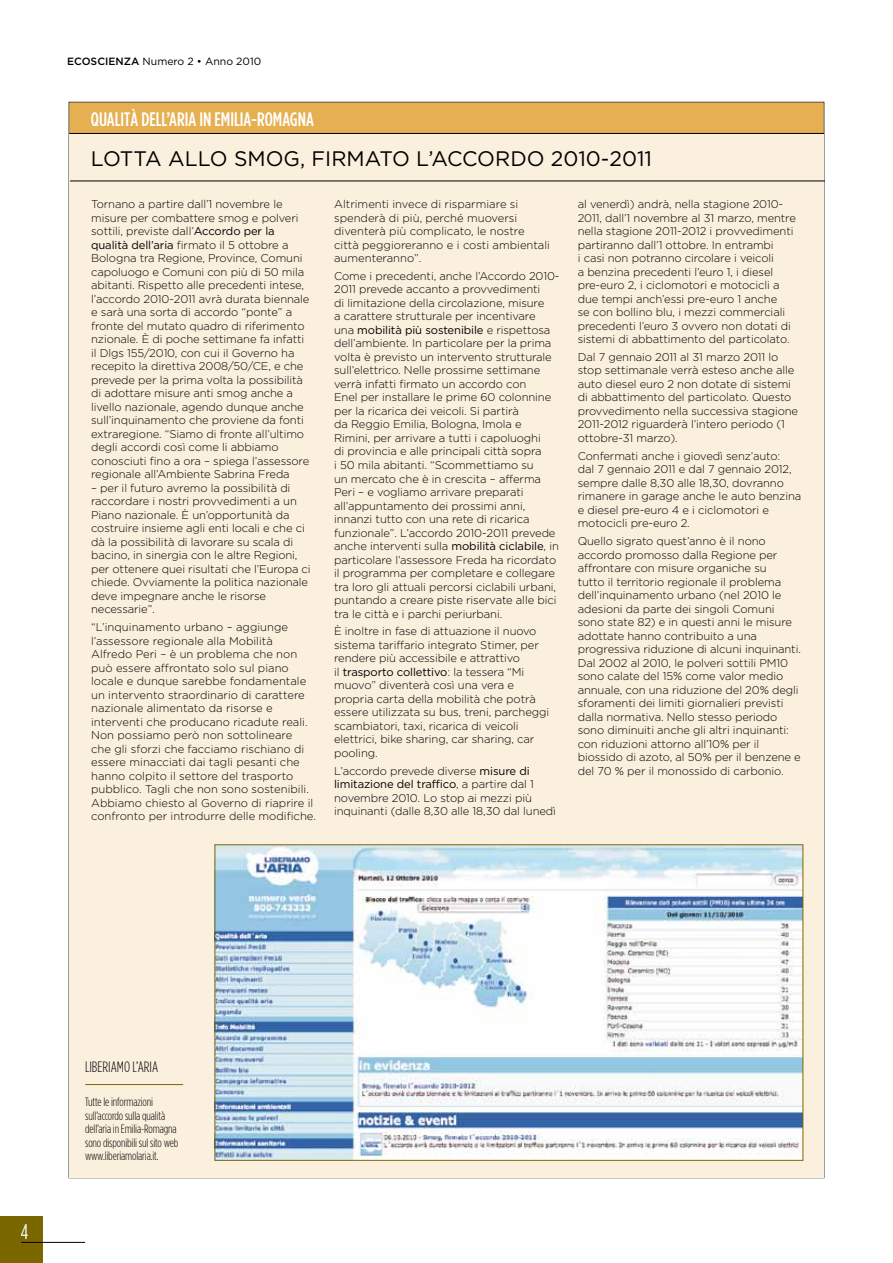
<style>
.page{position:relative;width:893px;height:1263px;background:#fff}
.page>*{position:absolute;margin:0;border:0;box-sizing:border-box;transform-origin:0 0}
.t1{font:21px "Gotham";color:#000}
.t2{font:21px "Gotham Condensed";color:#fff}
.t3{font:500 19.5px "Gotham Condensed";color:#fff}
.t4{font:300 15px "Gotham Condensed";color:#000}
.t5{font:300 12px/13.5px "Gotham Condensed";letter-spacing:-.01em;color:#000}
.t6{font:300 11.25px/13.5px "Gotham";letter-spacing:-.01em;color:#000}
.t7{font:10.5px "Gotham";color:#000}
.s1{font-weight:500}
.s2{font-weight:400}
</style>
<div class="page">
<div style="left:0;top:1216px;width:43px;height:47px;background:#7b6700"></div>
<hr style="left:21px;top:1242px;width:64px;height:1px;background:#000">
<div style="left:69px;top:133px;width:755px;height:1044px;background:#fbefdd"></div>
<div style="left:69px;top:102px;width:755px;height:32px;background:#e5af52;border:2px solid #e5af52"></div>
<hr style="left:70px;top:181px;width:755px;height:1px;background:#000">
<hr style="left:69px;top:133px;width:755px;height:1px;background:#000">
<hr style="left:85px;top:1084px;width:98px;height:1px;background:#7b6700">
<img style="left:217px;top:846px;width:584px;height:312px">
<p class="t7" style="left:67px;top:55px;width:196px"><span class="s1">ECOSCIENZA</span> Numero 2 • Anno 2010</p>
<h2 class="t3" style="left:91px;top:109px;width:223px">QUALITÀ DELL’ARIA IN EMI LIA-ROMAGNA</h2>
<h1 class="t1" style="left:91px;top:147px;width:15px">lotta</h1>
<h1 class="t1" style="left:168px;top:147px;width:16px">allo</h1>
<h1 class="t1" style="left:234px;top:147px;width:17px">smog</h1>
<h1 class="t1" style="left:300px;top:147px;width:40px">, Firmato</h1>
<h1 class="t1" style="left:416px;top:147px;width:33px">l’accordo</h1>
<h1 class="t1" style="left:551px;top:147px;width:103px">2010-2011</h1>
<p class="t6" style="left:91px;top:197px;width:220px">Tornano a partire dall’1 novembre le misure per combattere smog e polveri sottili, previste dall’<span class="s2">Accordo per la qualità dell’aria</span> firmato il 5 ottobre a Bologna tra Regione, Province, Comuni capoluogo e Comuni con più di 50 mila abitanti. Rispetto alle precedenti intese, l’accordo 2010-2011 avrà durata biennale e sarà una sorta di accordo “ponte” a fronte del mutato quadro di riferimento nzionale. È di poche settimane fa infatti il D lgs 155/2010, con cui il Governo ha recepito la direttiva 2008/50/CE, e che prevede per la prima volta la possibilità di adottare misure anti smog anche a livello nazionale, agendo dunque anche sull’inquinamento che proviene da fonti extraregione. “Siamo di fronte all’ultimo degli accordi così come li abbiamo conosciuti fino a ora – spiega l’assessore regionale all’Ambiente Sabrina Freda</p>
<p class="t6" style="left:91px;top:481px;width:221px">– per il futuro avremo la possibilità di raccordare i nostri provvedimenti a un Piano nazionale. È un’opportunità da costruire insieme agli enti locali e che ci dà la possibilità di lavorare su scala di bacino, in sinergia con le altre Regioni, per ottenere quei risultati che l’Europa ci chiede. Ovviamente la politica nazionale deve impegnare anche le risorse necessarie”.</p>
<p class="t6" style="left:91px;top:620px;width:226px">“L’inquinamento urbano – aggiunge l’assessore regionale alla Mobilità Alfredo Peri – è un problema che non può essere affrontato solo sul piano locale e dunque sarebbe fondamentale un intervento straordinario di carattere nazionale alimentato da risorse e interventi che producano ricadute reali.<br>Non possiamo però non sottolineare<br>che gli sforzi che facciamo rischiano di essere minacciati dai tagli pesanti che hanno colpito il settore del trasporto pubblico. Tagli che non sono sostenibili.<br>Abbiamo chiesto al Governo di riaprire il confronto per introdurre delle modifiche.</p>
<p class="t6" style="left:334px;top:197px;width:217px">Altrimenti invece di risparmiare si spenderà di più, perché muoversi diventerà più complicato, le nostre città peggioreranno e i costi ambientali aumenteranno”.</p>
<p class="t6" style="left:334px;top:269px;width:227px">Come i precedenti, anche l’Accordo 2010- 2011 prevede accanto a provvedimenti<br>di limitazione della circolazione, misure<br>a carattere strutturale per incentivare<br>una <span class="s2">mobilità più sostenibile</span> e rispettosa dell’ambiente. I n particolare per la prima volta è previsto un intervento strutturale sull’elettrico. Nelle prossime settimane verrà infatti firmato un accordo con<br>Enel per installare le prime 60 colonnine per la ricarica dei veicoli. Si partirà<br>da Reggio Emilia, Bologna, I mola e Rimini, per arrivare a tutti i capoluoghi<br>di provincia e alle principali città sopra<br>i 50 mila abitanti. “Scommettiamo su<br>un mercato che è in crescita – afferma Peri – e vogliamo arrivare preparati all’appuntamento dei prossimi anni, innanzi tutto con una rete di ricarica funzionale”. L’accordo 2010-2011 prevede anche interventi sulla <span class="s2">mobilità ciclabile</span>, in particolare l’assessore Freda ha ricordato il programma per completare e collegare tra loro gli attuali percorsi ciclabili urbani, puntando a creare piste riservate alle bici tra le città e i parchi periurbani.</p>
<p class="t6" style="left:334px;top:624px;width:217px">È inoltre in fase di attuazione il nuovo sistema tariffario integrato Stimer, per rendere più accessibile e attrattivo<br>il <span class="s2">trasporto collettivo</span>: la tessera “M i muovo” diventerà così una vera e propria carta della mobilità che potrà essere utilizzata su bus, treni, parcheggi scambiatori, taxi, ricarica di veicoli elettrici, bike sharing, car sharing, car pooling.</p>
<p class="t6" style="left:334px;top:764px;width:223px">L’accordo prevede diverse <span class="s2">misure di limitazione del traffico</span>, a partire dal 1 novembre 2010. Lo stop ai mezzi più inquinanti (dalle 8,30 alle 18,30 dal lunedì</p>
<p class="t6" style="left:578px;top:197px;width:220px">al venerdì) andrà, nella stagione 2010- 2011, dall’1 novembre al 31 marzo, mentre nella stagione 2011-2012 i provvedimenti partiranno dall’1 ottobre. I n entrambi<br>i casi non potranno circolare i veicoli<br>a benzina precedenti l’euro 1, i diesel pre-euro 2, i ciclomotori e motocicli a due tempi anch’essi pre-euro 1 anche<br>se con bollino blu, i mezzi commerciali precedenti l’euro 3 ovvero non dotati di sistemi di abbattimento del particolato.</p>
<p class="t6" style="left:578px;top:350px;width:222px">Dal 7 gennaio 2011 al 31 marzo 2011 lo stop settimanale verrà esteso anche alle auto diesel euro 2 non dotate di sistemi di abbattimento del particolato. Questo provvedimento nella successiva stagione 2011-2012 riguarderà l’intero periodo (1 ottobre-31 marzo).</p>
<p class="t6" style="left:578px;top:449px;width:225px">Confermati anche i giovedì senz’auto:<br>dal 7 gennaio 2011 e dal 7 gennaio 2012, sempre dalle 8,30 alle 18,30, dovranno rimanere in garage anche le auto benzina e diesel pre-euro 4 e i ciclomotori e motocicli pre-euro 2.</p>
<p class="t6" style="left:578px;top:534px;width:225px">Quello sigrato quest’anno è il nono accordo promosso dalla Regione per affrontare con misure organiche su<br>tutto il territorio regionale il problema dell’inquinamento urbano (nel 2010 le adesioni da parte dei singoli Comuni sono state 82) e in questi anni le misure adottate hanno contribuito a una progressiva riduzione di alcuni inquinanti.<br>Dal 2002 al 2010, le polveri sottili PM10 sono calate del 15% come valor medio annuale, con una riduzione del 20% degli sforamenti dei limiti giornalieri previsti dalla normativa. Nello stesso periodo sono diminuiti anche gli altri inquinanti: con riduzioni attorno all’10% per il biossido di azoto, al 50% per il benzene e del 70 % per il monossido di carbonio.</p>
<h1 class="t2" style="left:21px;top:1221px;width:9px">4</h1>
<h3 class="t4" style="left:85px;top:1058px;width:11px">Liberiamo</h3>
<h3 class="t4" style="left:133px;top:1058px;width:12px">l’aria</h3>
<p class="t5" style="left:85px;top:1095px;width:95px">Tutte le informazioni sull’accordo sulla qualità dell’aria in Emilia-Romagna sono disponibili sul sito web www.liberiamolaria.it.</p>
</div>
